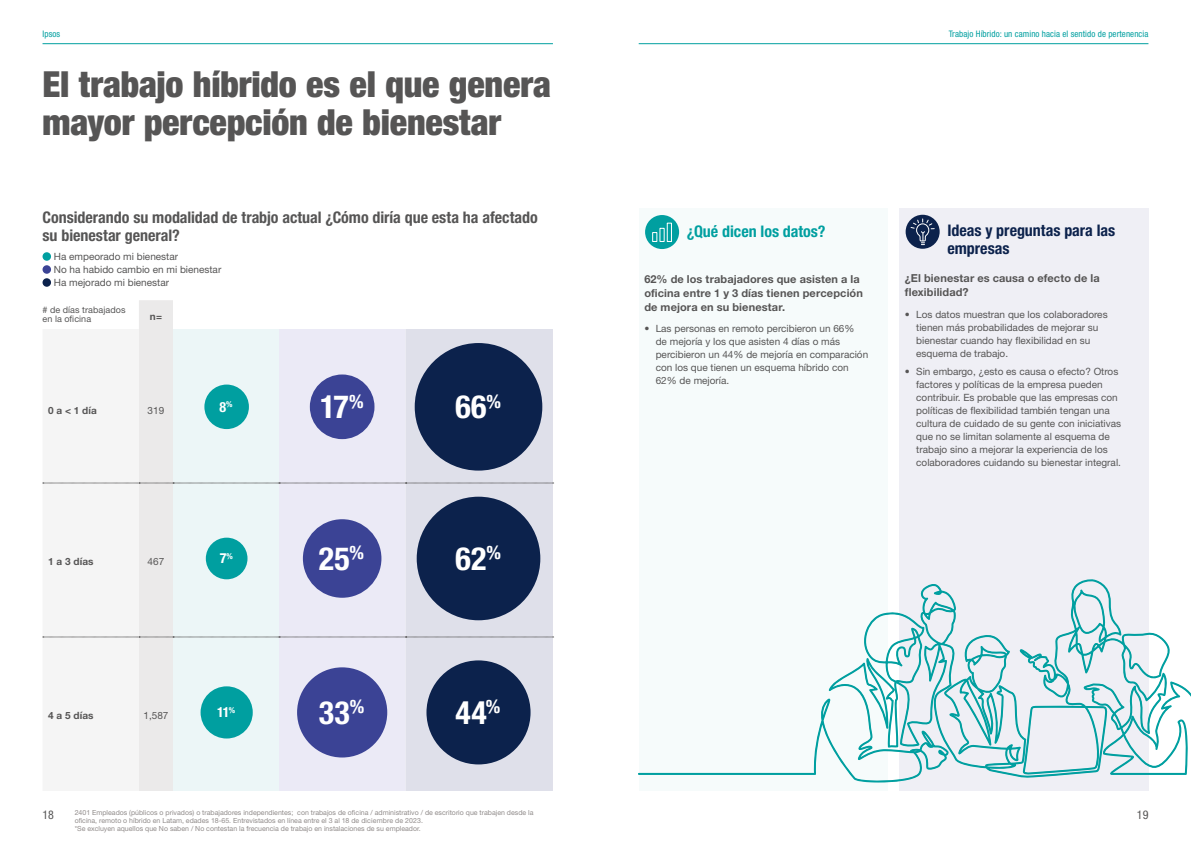
<style>
.page{position:relative;width:1191px;height:842px;background:#fff}
.page>*{position:absolute;margin:0;border:0;box-sizing:border-box;transform-origin:0 0}
.t1{font:900 condensed 36px/38px "Helvetica Neue LT Pro";letter-spacing:-.005em;color:#565555}
.t2{font:700 condensed 32px "Helvetica Neue LT Pro";letter-spacing:.005em;color:#fff}
.t3{font:700 condensed 16px/18px "Helvetica Neue LT Pro";color:#565555}
.t4{font:700 condensed 16px/18px "Helvetica Neue LT Pro";letter-spacing:-.005em;color:#0c224c}
.t5{font:700 condensed 16px "Helvetica Neue LT Pro";color:#009fa0}
.t6{font:700 condensed 14px "Helvetica Neue LT Pro";color:#fff}
.t7{font:condensed 12px "Helvetica Neue LT Pro";color:#565555}
.t8{font:700 11px/14px "Helvetica Neue LT Pro";letter-spacing:.01em;color:#565555}
.t9{font:10px/13px "Helvetica Neue LT Pro";color:#565555}
.t10{font:700 10px "Helvetica Neue LT Pro";letter-spacing:.015em;color:#565555}
.t11{font:condensed 9px "Helvetica Neue LT Pro";letter-spacing:.01em;color:#009fa0}
.t12{font:9px/9px "Helvetica Neue LT Pro";letter-spacing:.01em;color:#565555}
.t13{font:7px/8.2px "Helvetica Neue LT Pro";color:#918c8b}
</style>
<div class="page">
<hr style="left:638px;top:43px;width:510px;height:1px;background:#009fa0">
<hr style="left:43px;top:43px;width:510px;height:1px;background:#009fa0">
<div style="left:899px;top:208px;width:249px;height:582px;background:#efeff5"></div>
<div style="left:638px;top:208px;width:249px;height:583px;background:#f6fbfb"></div>
<svg style="left:645px;top:215px;width:34px;height:34px"></svg>
<div style="left:652px;top:232px;width:5px;height:10px;border:1px solid #fff"></div>
<div style="left:667px;top:223px;width:5px;height:19px;border:1px solid #fff"></div>
<div style="left:905px;top:215px;width:34px;height:34px;background:#0c224c;border-radius:50%"></div>
<svg style="left:910px;top:219px;width:24px;height:26px"></svg>
<svg style="left:43px;top:300px;width:511px;height:491px"></svg>
<div style="left:43px;top:252px;width:8px;height:9px;background:#009fa0;border-radius:50%"></div>
<div style="left:43px;top:265px;width:8px;height:9px;background:#3b4395;border-radius:50%"></div>
<div style="left:43px;top:278px;width:8px;height:9px;background:#0c224c;border-radius:50%"></div>
<div style="left:415px;top:343px;width:127px;height:128px;background:#0c224c;border-radius:50%"></div>
<div style="left:417px;top:497px;width:123px;height:123px;background:#0c224c;border-radius:50%"></div>
<div style="left:426px;top:660px;width:104px;height:104px;background:#0c224c;border-radius:50%"></div>
<div style="left:310px;top:374px;width:64px;height:65px;background:#3b4395;border-radius:50%"></div>
<div style="left:303px;top:519px;width:78px;height:79px;background:#3b4395;border-radius:50%"></div>
<div style="left:297px;top:667px;width:90px;height:90px;background:#3b4395;border-radius:50%"></div>
<div style="left:204px;top:385px;width:45px;height:44px;background:#009fa0;border-radius:50%"></div>
<div style="left:206px;top:538px;width:41px;height:41px;background:#009fa0;border-radius:50%"></div>
<div style="left:201px;top:686px;width:52px;height:52px;background:#009fa0;border-radius:50%"></div>
<svg style="left:638px;top:466px;width:553px;height:325px"></svg>
<p class="t11" style="left:43px;top:28px;width:19px">Ipsos</p>
<p class="t11" style="left:948px;top:28px;width:201px">Trabajo Híbrido: un camino hacia el sentido de pertenencia</p>
<h1 class="t1" style="left:43px;top:65px;width:510px">El trabajo híbrido es el que genera mayor percepción de bienestar</h1>
<h3 class="t3" style="left:43px;top:209px;width:497px">Considerando su modalidad de trabjo actual ¿Cómo diría que esta ha afectado su bienestar general?</h3>
<p class="t9" style="left:54px;top:250px;width:169px">Ha empeorado mi bienestar<br>No ha habido cambio en mi bienestar<br>Ha mejorado mi bienestar</p>
<p class="t12" style="left:43px;top:305px;width:84px"># de días trabajados en la oficina</p>
<p class="t10" style="left:150px;top:310px;width:14px">n=</p>
<p class="t10" style="left:48px;top:404px;width:50px">0 a &lt; 1 día</p>
<p class="t9" style="left:148px;top:403px;width:18px">319</p>
<h3 class="t6" style="left:219px;top:398px;width:15px">8<sup>%</sup></h3>
<h2 class="t2" style="left:320px;top:388px;width:45px">17<sup>%</sup></h2>
<h2 class="t2" style="left:455px;top:388px;width:47px">66<sup>%</sup></h2>
<p class="t10" style="left:48px;top:555px;width:47px">1 a 3 días</p>
<p class="t9" style="left:148px;top:555px;width:18px">467</p>
<h3 class="t6" style="left:220px;top:550px;width:15px">7<sup>%</sup></h3>
<h2 class="t2" style="left:319px;top:539px;width:46px">25<sup>%</sup></h2>
<h2 class="t2" style="left:455px;top:539px;width:47px">62<sup>%</sup></h2>
<p class="t10" style="left:48px;top:709px;width:47px">4 a 5 días</p>
<p class="t9" style="left:143px;top:709px;width:27px">1,587</p>
<h3 class="t6" style="left:217px;top:704px;width:20px">11<sup>%</sup></h3>
<h2 class="t2" style="left:319px;top:693px;width:47px">33<sup>%</sup></h2>
<h2 class="t2" style="left:455px;top:693px;width:46px">44<sup>%</sup></h2>
<h3 class="t5" style="left:687px;top:221px;width:140px">¿Qué dicen los datos?</h3>
<p class="t8" style="left:644px;top:272px;width:220px">62% de los trabajadores que asisten a la oficina entre 1 y 3 días tienen percepción de mejora en su bienestar.</p>
<p class="t9" style="left:655px;top:322px;width:214px;text-indent:-11px">• Las personas en remoto percibieron un 66% de mejoría y los que asisten 4 días o más percibieron un 44% de mejoría en comparación con los que tienen un esquema híbrido con 62% de mejoría.</p>
<h3 class="t4" style="left:947px;top:221px;width:169px">Ideas y preguntas para las empresas</h3>
<p class="t8" style="left:905px;top:271px;width:196px">¿El bienestar es causa o efecto de la flexibilidad?</p>
<p class="t9" style="left:916px;top:307px;width:193px;text-indent:-11px">• Los datos muestran que los colaboradores tienen más probabilidades de mejorar su bienestar cuando hay flexibilidad en su esquema de trabajo.</p>
<p class="t9" style="left:916px;top:365px;width:206px;text-indent:-11px">• Sin embargo, ¿esto es causa o efecto? Otros factores y políticas de la empresa pueden contribuir. Es probable que las empresas con políticas de flexibilidad también tengan una cultura de cuidado de su gente con iniciativas que no se limitan solamente al esquema de trabajo sino a mejorar la experiencia de los colaboradores cuidando su bienestar integral.</p>
<p class="t13" style="left:75px;top:808px;width:460px">2401 Empleados (públicos o privados) o trabajadores independientes; con trabajos de oficina / administrativo / de escritorio que trabajen desde la oficina, remoto o híbrido en Latam, edades 18-65. Entrevistados en línea entre el 3 al 18 de diciembre de 2023.<br>*Se excluyen aquellos que No saben / No contestan la frecuencia de trabajo en instalaciones de su empleador.</p>
<p class="t7" style="left:43px;top:807px;width:13px">18</p>
<p class="t7" style="left:1137px;top:807px;width:13px">19</p>
</div>
